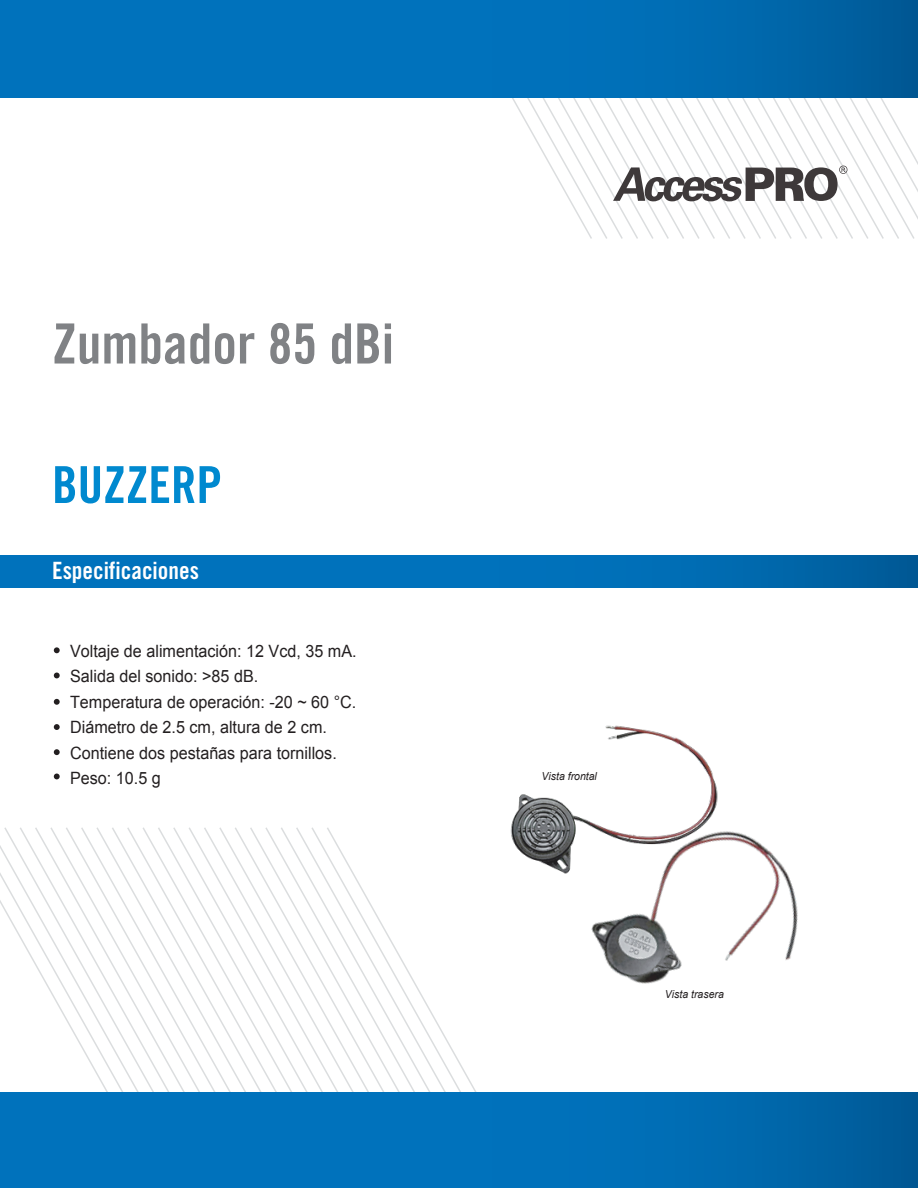
<style>
.page{position:relative;width:918px;height:1188px;background:#fff}
.page>*{position:absolute;margin:0;border:0;box-sizing:border-box;transform-origin:0 0}
.t1{font:55.5px "Trade Gothic Bold Cond Twenty";color:#808285}
.t2{font:51px "Trade Gothic Bold Cond Twenty";color:#0089cf}
.t3{font:23.85px "Trade Gothic Bold Cond Twenty";color:#fff}
.t4{font:16.95px/25.3px "Arial";color:#231f20;scale:.95 1}
.t5{font:italic 11.1px "Arial";color:#231f20;scale:.95 1}
</style>
<div class="page">
<svg style="left:547px;top:98px;width:15px;height:89px"></svg>
<svg style="left:562px;top:98px;width:16px;height:118px"></svg>
<svg style="left:578px;top:98px;width:15px;height:141px"></svg>
<svg style="left:593px;top:98px;width:15px;height:141px"></svg>
<svg style="left:18px;top:827px;width:16px;height:266px"></svg>
<svg style="left:34px;top:828px;width:15px;height:265px"></svg>
<svg style="left:49px;top:827px;width:15px;height:266px"></svg>
<svg style="left:64px;top:827px;width:16px;height:266px"></svg>
<svg style="left:80px;top:828px;width:15px;height:265px"></svg>
<svg style="left:95px;top:827px;width:15px;height:266px"></svg>
<svg style="left:110px;top:827px;width:16px;height:266px"></svg>
<svg style="left:126px;top:827px;width:15px;height:266px"></svg>
<svg style="left:141px;top:827px;width:15px;height:266px"></svg>
<svg style="left:156px;top:828px;width:16px;height:265px"></svg>
<svg style="left:172px;top:827px;width:15px;height:266px"></svg>
<svg style="left:187px;top:827px;width:16px;height:266px"></svg>
<svg style="left:203px;top:828px;width:15px;height:265px"></svg>
<svg style="left:218px;top:827px;width:15px;height:266px"></svg>
<svg style="left:233px;top:827px;width:16px;height:266px"></svg>
<svg style="left:249px;top:828px;width:15px;height:265px"></svg>
<svg style="left:264px;top:827px;width:15px;height:266px"></svg>
<svg style="left:279px;top:827px;width:16px;height:266px"></svg>
<svg style="left:295px;top:828px;width:15px;height:265px"></svg>
<svg style="left:310px;top:827px;width:15px;height:266px"></svg>
<svg style="left:325px;top:827px;width:184px;height:266px"></svg>
<svg style="left:0;top:556px;width:918px;height:31px;background:#006db5"></svg>
<div style="left:0;top:0;width:918px;height:98px;background:#0072bc"></div>
<svg style="left:0;top:1093px;width:918px;height:95px;background:#006db5"></svg>
<svg style="left:54px;top:647px;width:6px;height:6px"></svg>
<svg style="left:54px;top:673px;width:6px;height:5px"></svg>
<svg style="left:54px;top:699px;width:6px;height:6px"></svg>
<svg style="left:54px;top:724px;width:6px;height:6px"></svg>
<svg style="left:54px;top:749px;width:6px;height:6px"></svg>
<svg style="left:54px;top:774px;width:6px;height:5px"></svg>
<svg style="left:613px;top:0;width:305px;height:239px"></svg>
<img style="left:473px;top:725px;width:224px;height:182px">
<img style="left:533px;top:751px;width:265px;height:233px">
<h1 class="t1" style="left:52px;top:310px;width:343px">Zumbador 85 dBi</h1>
<h2 class="t2" style="left:52px;top:454px;width:171px">BUZZERP</h2>
<h3 class="t3" style="left:52px;top:556px;width:148px">Especificaciones</h3>
<p class="t4" style="left:70px;top:639px;width:303px">Voltaje de alimentación: 12 Vcd, 35 mA.<br>Salida del sonido: &gt;85 dB.<br>Temperatura de operación: -20 ~ 60 °C.<br>Diámetro de 2.5 cm, altura de 2 cm.<br>Contiene dos pestañas para tornillos.<br>Peso: 10.5 g</p>
<p class="t5" style="left:542px;top:769px;width:60px">Vista frontal</p>
<p class="t5" style="left:665px;top:986px;width:64px">Vista trasera</p>
</div>
